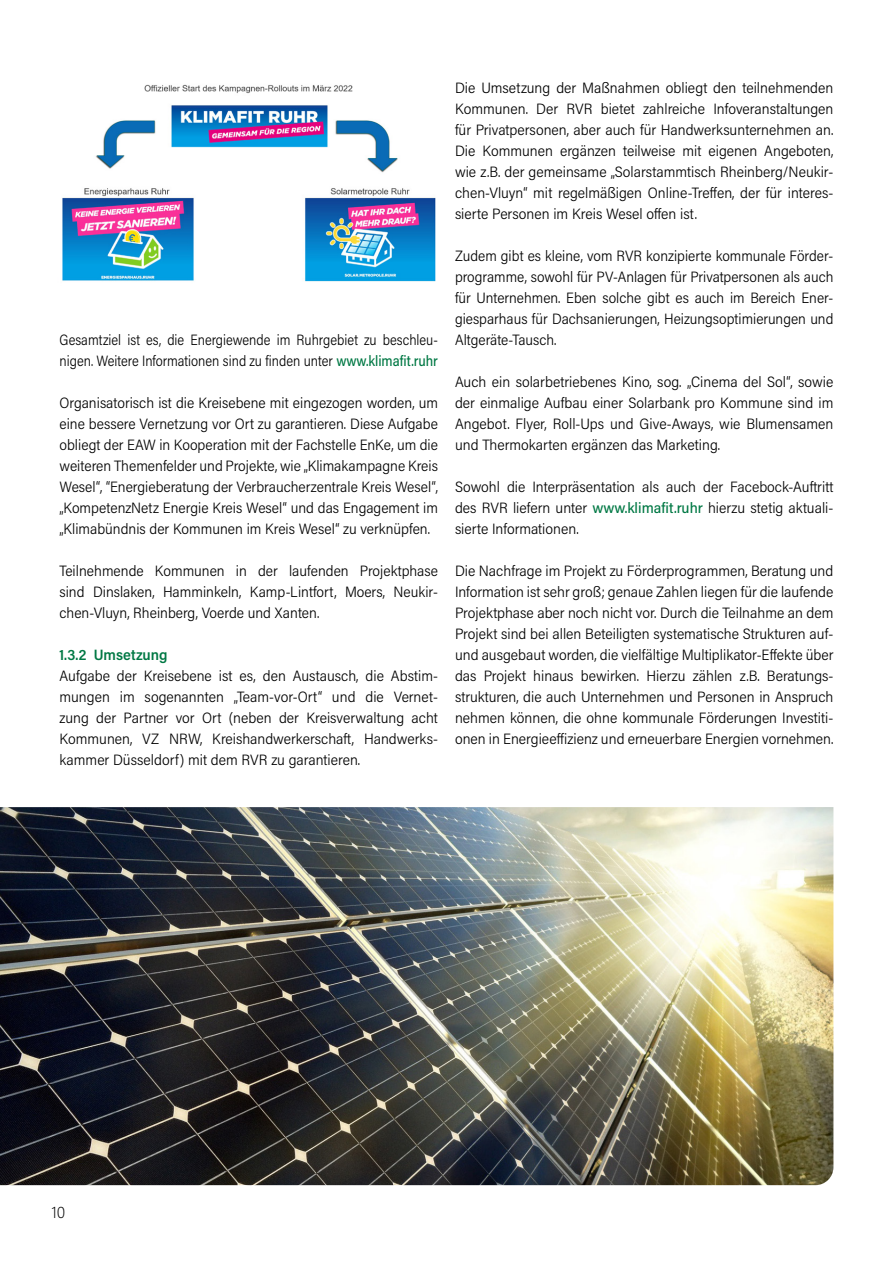
<style>
.page{position:relative;width:893px;height:1263px;background:#fff}
.page>*{position:absolute;margin:0;border:0;box-sizing:border-box;transform-origin:0 0}
.t1{font:200 16.5px "Acumin Pro Semi Cond";color:#000}
.Grundtext{font:300 15px/21px "Acumin Pro Semi Cond";color:#000;text-align:justify}
.Grundtext-2{font:300 15px/21px "Acumin Pro Semi Cond";color:#000;scale:.92 1}
.t2{font:600 15px "Acumin Pro Semi Cond";color:#007844}
.s1{font-weight:500;color:#007844}
</style>
<div class="page">
<img style="left:62px;top:84px;width:374px;height:198px">
<img style="left:0;top:807px;width:833px;height:378px">
<p class="Grundtext-2" style="left:60px;top:329px;width:413px">Gesamtziel ist es, die Energiewende im Ruhrgebiet zu beschleu&shy;nigen. Weitere Informationen sind zu finden unter <span class="s1">www.klimafit.ruhr</span></p>
<p class="Grundtext" style="left:60px;top:392px;width:380px">Organisatorisch ist die Kreisebene mit eingezogen worden, um eine bessere Vernetzung vor Ort zu garantieren. Diese Aufgabe obliegt der EAW in Kooperation mit der Fachstelle EnKe, um die weiteren Themenfelder und Projekte, wie „Klimakampagne Kreis Wesel“, “Energieberatung der Verbraucherzentrale Kreis Wesel“, „KompetenzNetz Energie Kreis Wesel“ und das Engagement im „Klimabündnis der Kommunen im Kreis Wesel“ zu verknüpfen.</p>
<p class="Grundtext" style="left:60px;top:560px;width:380px">Teilnehmende Kommunen in der laufenden Projektphase sind Dinslaken, Hamminkeln, Kamp-Lintfort, Moers, Neukir&shy;chen-Vluyn, Rheinberg, Voerde und Xanten.</p>
<p class="t2" style="left:60px;top:644px;width:110px">1.3.2 Umsetzung</p>
<p class="Grundtext" style="left:60px;top:665px;width:380px">Aufgabe der Kreisebene ist es, den Austausch, die Abstim&shy;mungen im sogenannten „Team-vor-Ort“ und die Vernet&shy;zung der Partner vor Ort (neben der Kreisverwaltung acht Kommunen, VZ NRW, Kreishandwerkerschaft, Handwerks&shy;kammer Düsseldorf) mit dem RVR zu garantieren.</p>
<p class="Grundtext" style="left:455px;top:77px;width:380px">Die Umsetzung der Maßnahmen obliegt den teilnehmenden Kommunen. Der RVR bietet zahlreiche Infoveranstaltungen für Privatpersonen, aber auch für Handwerksunternehmen an.<br>Die Kommunen ergänzen teilweise mit eigenen Angeboten, wie z.B. der gemeinsame „Solarstammtisch Rheinberg/Neukir&shy;chen-Vluyn“ mit regelmäßigen Online-Treffen, der für interes&shy;sierte Personen im Kreis Wesel offen ist.</p>
<p class="Grundtext" style="left:455px;top:245px;width:380px">Zudem gibt es kleine, vom RVR konzipierte kommunale Förder&shy;programme, sowohl für PV-Anlagen für Privatpersonen als auch für Unternehmen. Eben solche gibt es auch im Bereich Ener&shy;giesparhaus für Dachsanierungen, Heizungsoptimierungen und Altgeräte-Tausch.</p>
<p class="Grundtext" style="left:455px;top:371px;width:380px">Auch ein solarbetriebenes Kino, sog. „Cinema del Sol“, sowie der einmalige Aufbau einer Solarbank pro Kommune sind im Angebot. Flyer, Roll-Ups und Give-Aways, wie Blumensamen und Thermokarten ergänzen das Marketing.</p>
<p class="Grundtext" style="left:455px;top:476px;width:380px">Sowohl die Interpräsentation als auch der Facebock-Auftritt des RVR liefern unter <span class="s1">www.klimafit.ruhr</span> hierzu stetig aktuali&shy;sierte Informationen.</p>
<p class="Grundtext" style="left:455px;top:560px;width:380px">Die Nachfrage im Projekt zu Förderprogrammen, Beratung und Information ist sehr groß; genaue Zahlen liegen für die laufende Projektphase aber noch nicht vor. Durch die Teilnahme an dem Projekt sind bei allen Beteiligten systematische Strukturen auf&shy;und ausgebaut worden, die vielfältige Multiplikator-Effekte über das Projekt hinaus bewirken. Hierzu zählen z.B. Beratungs&shy;strukturen, die auch Unternehmen und Personen in Anspruch nehmen können, die ohne kommunale Förderungen Investiti&shy;onen in Energieeffizienz und erneuerbare Energien vornehmen.</p>
<p class="t1" style="left:52px;top:1201px;width:15px">10</p>
</div>
